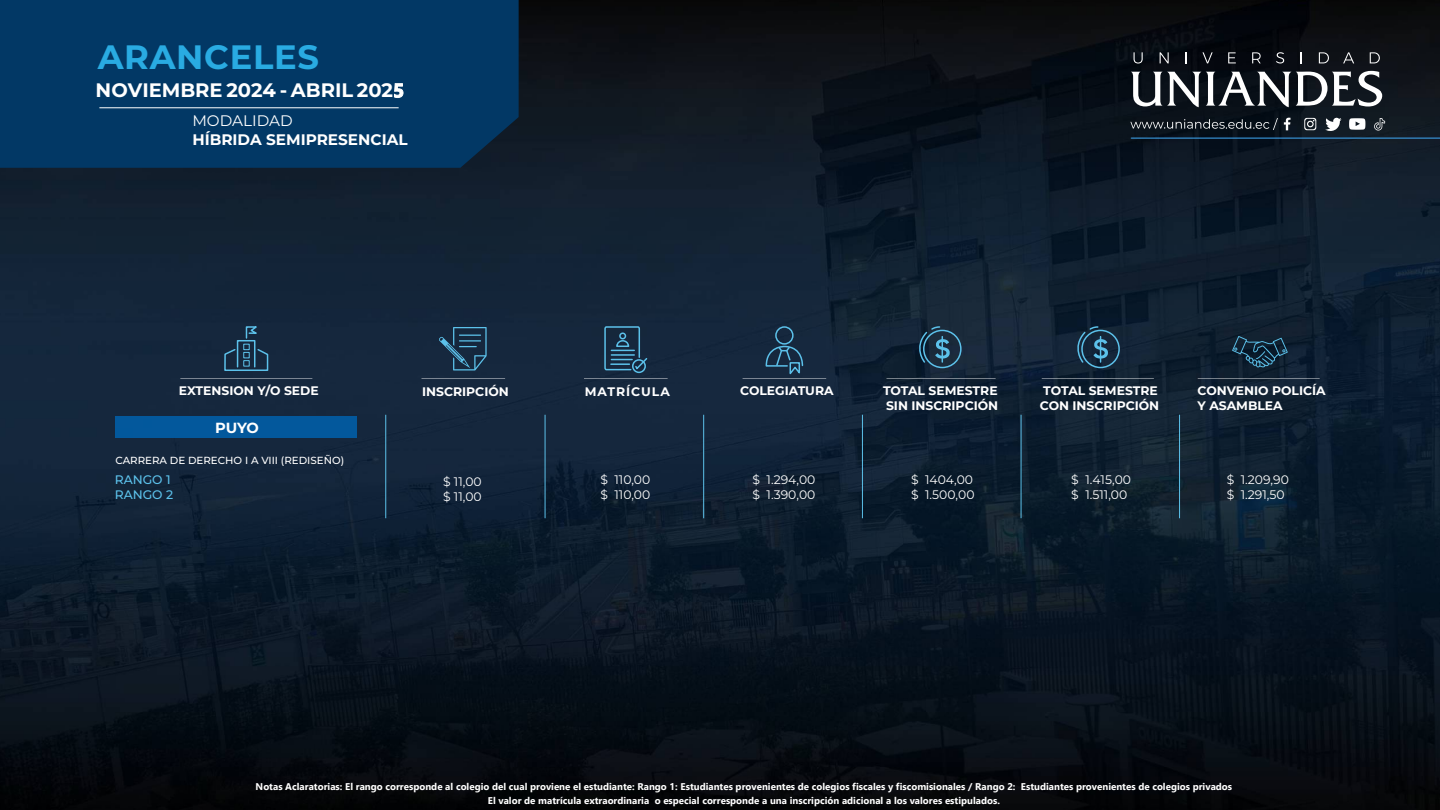
<style>
.page{position:relative;width:1440px;height:810px;background:#fff}
.page>*{position:absolute;margin:0;border:0;box-sizing:border-box;transform-origin:0 0}
.t1{font:700 33.75px "Montserrat";letter-spacing:.02em;color:#29abe2}
.t2{font:100 19.5px "Montserrat";color:#fff}
.t3{font:100 15.3px "Montserrat";color:#fff}
.t4{font:15.3px "Montserrat";color:#fff}
.t5{font:100 14.7px "Montserrat";color:#fff}
.t6{font:100 12.38px/14.9px "Montserrat";color:#fff}
.t7{font:12.38px/14.9px "Montserrat";color:#fff}
.t8{font:100 12.38px/14.9px "Montserrat";color:#5cc1ea}
.t9{font:100 12.38px "Montserrat";letter-spacing:.08em;color:#fff}
.t10{font:100 10.27px "Montserrat";color:#fff}
.t11{font:700 9.75px/14.5px "Gadugi";color:#fff;text-align:center}
.s1{font-family:"Leelawadee UI";font-weight:700}
</style>
<div class="page">
<img style="left:0;top:0;width:1440px;height:810px">
<div style="left:0;top:0;width:519px;height:168px;background:#023865"></div>
<hr style="left:99px;top:107px;width:300px;height:1px;background:#fff">
<svg style="left:1134px;top:52px;width:9px;height:12px"></svg>
<svg style="left:1160px;top:52px;width:9px;height:11px"></svg>
<svg style="left:1202px;top:52px;width:11px;height:11px"></svg>
<svg style="left:1228px;top:52px;width:8px;height:11px"></svg>
<svg style="left:1252px;top:52px;width:9px;height:11px"></svg>
<svg style="left:1276px;top:52px;width:8px;height:12px"></svg>
<svg style="left:1319px;top:52px;width:10px;height:11px"></svg>
<svg style="left:1343px;top:52px;width:11px;height:11px"></svg>
<svg style="left:1370px;top:52px;width:10px;height:11px"></svg>
<svg style="left:1131px;top:71px;width:251px;height:36px"></svg>
<svg style="left:1130px;top:118px;width:148px;height:12px;background:#2e353d"></svg>
<svg style="left:1284px;top:118px;width:7px;height:12px"></svg>
<svg style="left:1304px;top:118px;width:12px;height:12px"></svg>
<svg style="left:1325px;top:117px;width:17px;height:14px"></svg>
<svg style="left:1374px;top:118px;width:11px;height:13px"></svg>
<svg style="left:1349px;top:118px;width:16px;height:12px"></svg>
<hr style="left:1131px;top:137px;width:309px;height:2px;background:#3fa9f5">
<hr style="left:1021px;top:415px;width:1px;height:103px;background:#5cc1ea">
<hr style="left:1179px;top:415px;width:1px;height:103px;background:#5cc1ea">
<hr style="left:862px;top:415px;width:1px;height:103px;background:#5cc1ea">
<hr style="left:703px;top:415px;width:1px;height:103px;background:#5cc1ea">
<hr style="left:545px;top:415px;width:1px;height:103px;background:#5cc1ea">
<hr style="left:386px;top:415px;width:1px;height:103px;background:#5cc1ea">
<div style="left:116px;top:417px;width:241px;height:21px;background:#03589c"></div>
<svg style="left:1232px;top:336px;width:56px;height:32px;background:#19374b"></svg>
<div style="left:775px;top:326px;width:19px;height:19px;border:2px solid #5cc1ea;border-radius:50%"></div>
<svg style="left:765px;top:346px;width:39px;height:32px"></svg>
<div style="left:632px;top:359px;width:14px;height:14px;border:2px solid #5cc1ea;border-radius:50%"></div>
<svg style="left:604px;top:326px;width:45px;height:45px;background:#254963"></svg>
<div style="left:619px;top:332px;width:7px;height:7px;border:2px solid #5cc1ea;border-radius:50%"></div>
<svg style="left:439px;top:327px;width:48px;height:43px;background:#22445e"></svg>
<svg style="left:223px;top:348px;width:46px;height:24px"></svg>
<div style="left:237px;top:340px;width:18px;height:28px;border:2px solid #5cc1ea"></div>
<svg style="left:245px;top:326px;width:17px;height:13px"></svg>
<div style="left:243px;top:344px;width:7px;height:6px;border:1px solid #5cc1ea"></div>
<div style="left:243px;top:352px;width:7px;height:6px;border:1px solid #5cc1ea"></div>
<div style="left:243px;top:360px;width:7px;height:7px;border:1px solid #5cc1ea"></div>
<div style="left:923px;top:330px;width:39px;height:38px;border:2px solid #5cc1ea;border-radius:50%"></div>
<svg style="left:913px;top:325px;width:37px;height:39px"></svg>
<div style="left:1081px;top:330px;width:39px;height:38px;border:2px solid #5cc1ea;border-radius:50%"></div>
<svg style="left:1071px;top:325px;width:37px;height:39px"></svg>
<hr style="left:180px;top:378px;width:132px;height:1px;background:#fff">
<hr style="left:886px;top:378px;width:110px;height:1px;background:#fff">
<hr style="left:1042px;top:378px;width:112px;height:1px;background:#fff">
<hr style="left:1198px;top:378px;width:122px;height:1px;background:#fff">
<hr style="left:422px;top:378px;width:83px;height:1px;background:#fff">
<hr style="left:584px;top:378px;width:84px;height:1px;background:#fff">
<hr style="left:743px;top:378px;width:83px;height:1px;background:#fff">
<h1 class="t1" style="left:98px;top:33px;width:223px">ARANCELES</h1>
<h2 class="t2" style="left:96px;top:77px;width:310px">NOVIEMBRE 2024 - ABRIL 202<span class="s1">5</span></h2>
<h3 class="t4" style="left:192px;top:110px;width:102px">MODALIDAD</h3>
<h3 class="t3" style="left:192px;top:129px;width:217px">HÍBRIDA SEMIPRESENCIAL</h3>
<p class="t6" style="left:179px;top:383px;width:141px">EXTENSION Y/O SEDE</p>
<p class="t6" style="left:422px;top:384px;width:88px">INSCRIPCIÓN</p>
<p class="t9" style="left:585px;top:383px;width:87px">MATRÍCULA</p>
<p class="t6" style="left:740px;top:383px;width:95px">COLEGIATURA</p>
<p class="t6" style="left:883px;top:383px;width:117px">TOTAL SEMESTRE<br>SIN INSCRIPCIÓN</p>
<p class="t6" style="left:1040px;top:383px;width:121px">TOTAL SEMESTRE<br>CON INSCRIPCIÓN</p>
<p class="t6" style="left:1198px;top:383px;width:130px">CONVENIO POLICÍA<br>Y ASAMBLEA</p>
<h3 class="t5" style="left:215px;top:418px;width:45px">PUYO</h3>
<p class="t10" style="left:115px;top:454px;width:230px">CARRERA DE DERECHO I A VIII (REDISEÑO)</p>
<p class="t8" style="left:115px;top:472px;width:60px">RANGO 1<br>RANGO 2</p>
<p class="t7" style="left:600px;top:472px;width:51px">$ 110,00 $ 110,00</p>
<p class="t7" style="left:753px;top:472px;width:64px">$ 1.294,00 $ 1.390,00</p>
<p class="t7" style="left:911px;top:472px;width:65px">$ 1404,00 $ 1.500,00</p>
<p class="t7" style="left:1071px;top:472px;width:61px">$ 1.415,00 $ 1.511,00</p>
<p class="t7" style="left:1227px;top:472px;width:64px">$ 1.209,90 $ 1.291,50</p>
<p class="t7" style="left:443px;top:474px;width:40px">$ 11,00 $ 11,00</p>
<p class="t11" style="left:256px;top:778px;width:978px">Notas Aclaratorias: El rango corresponde al colegio del cual proviene el estudiante: Rango 1: Estudiantes provenientes de colegios fiscales y fiscomisionales / Rango 2: Estudiantes provenientes de colegios privados<br>El valor de matrícula extraordinaria o especial corresponde a una inscripción adicional a los valores estipulados.</p>
</div>
